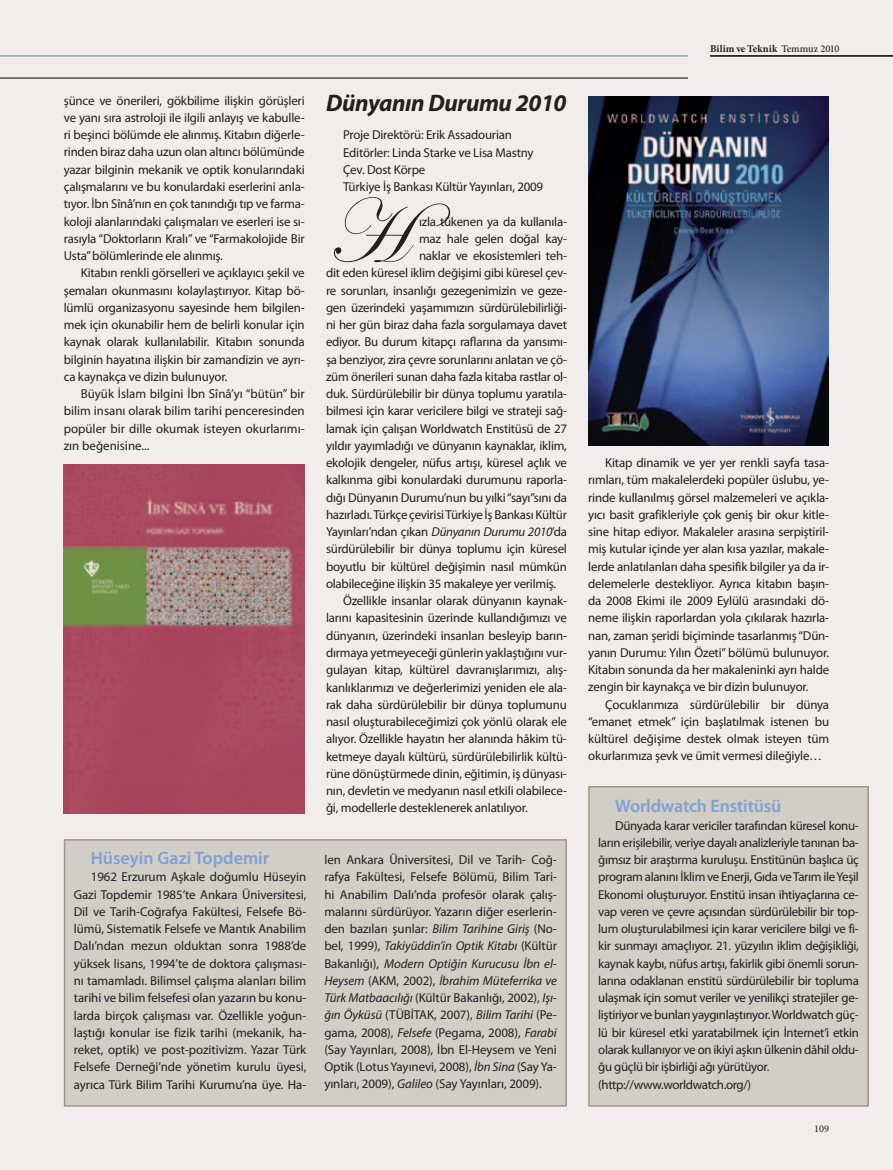
<style>
.page{position:relative;width:893px;height:1170px;background:#fff}
.page>*{position:absolute;margin:0;border:0;box-sizing:border-box;transform-origin:0 0}
.t1{font:90.9px "Edwardian Script ITC";color:#231f20}
.t2{font:italic 700 24px "Myriad Pro";letter-spacing:-.015em;color:#231f20}
.t3{font:600 18px "Myriad Pro";letter-spacing:-.01em;color:#80a0d3}
.t4{font:12.9px/17.2px "Myriad Pro";letter-spacing:-.02em;color:#231f20;text-align:justify}
.t5{font:700 10.35px "Minion Pro";letter-spacing:.005em;color:#231f20}
.t6{font:10.35px "Minion Pro";color:#231f20}
.s1{font-style:italic}
.s2{font-weight:500}
</style>
<div class="page">
<div style="left:0;top:0;width:893px;height:1169px;background:#f0edec"></div>
<div style="left:65px;top:839px;width:501px;height:266px;background:#d0cec6"></div>
<div style="left:64px;top:839px;width:503px;height:267px;border:2px solid #9f9689"></div>
<div style="left:589px;top:786px;width:279px;height:319px;background:#d0cec6"></div>
<div style="left:588px;top:786px;width:281px;height:320px;border:2px solid #9f9689"></div>
<img style="left:64px;top:465px;width:241px;height:348px">
<img style="left:588px;top:97px;width:240px;height:348px">
<hr style="left:0;top:78px;width:688px;height:1px;background:#000106">
<hr style="left:0;top:56px;width:688px;height:1px;background:#707e94">
<hr style="left:710px;top:56px;width:183px;height:1px;background:#000106">
<p class="t4" style="left:64px;top:92px;width:242px">şünce ve önerileri, gökbilime ilişkin görüşleri ve yanı sıra astroloji ile ilgili anlayış ve kabulle&shy;ri beşinci bölümde ele alınmış. Kitabın diğerle&shy;rinden biraz daha uzun olan altıncı bölümünde yazar bilginin mekanik ve optik konularındaki çalışmalarını ve bu konulardaki eserlerini anla&shy;tıyor. İbn Sînâ’nın en çok tanındığı tıp ve farma&shy;koloji alanlarındaki çalışmaları ve eserleri ise sı&shy;rasıyla “Doktorların Kralı” ve “Farmakolojide Bir Usta” bölümlerinde ele alınmış.</p>
<p class="t4" style="left:64px;top:264px;width:242px;text-indent:17px">Kitabın renkli görselleri ve açıklayıcı şekil ve şemaları okunmasını kolaylaştırıyor. Kitap bö&shy;lümlü organizasyonu sayesinde hem bilgilen&shy;mek için okunabilir hem de belirli konular için kaynak olarak kullanılabilir. Kitabın sonunda bilginin hayatına ilişkin bir zamandizin ve ayrı&shy;ca kaynakça ve dizin bulunuyor.</p>
<p class="t4" style="left:64px;top:385px;width:242px;text-indent:17px">Büyük İslam bilgini İbn Sînâ’yı “bütün” bir bilim insanı olarak bilim tarihi penceresinden popüler bir dille okumak isteyen okurlarımı&shy;zın beğenisine...</p>
<h3 class="t3" style="left:91px;top:846px;width:180px">Hüseyin Gazi Topdemir</h3>
<p class="t4" style="left:74px;top:868px;width:234px;text-indent:17px">1962 Erzurum Aşkale doğumlu Hüseyin Gazi Topdemir 1985’te Ankara Üniversitesi, Dil ve Tarih-Coğrafya Fakültesi, Felsefe Bö&shy;lümü, Sistematik Felsefe ve Mantık Anabilim Dalı’ndan mezun olduktan sonra 1988’de yüksek lisans, 1994’te de doktora çalışması&shy;nı tamamladı. Bilimsel çalışma alanları bilim tarihi ve bilim felsefesi olan yazarın bu konu&shy;larda birçok çalışması var. Özellikle yoğun&shy;laştığı konular ise fizik tarihi (mekanik, ha&shy;reket, optik) ve post-pozitivizm. Yazar Türk Felsefe Derneği’nde yönetim kurulu üyesi, ayrıca Türk Bilim Tarihi Kurumu’na üye. Ha-</p>
<h2 class="t2" style="left:326px;top:87px;width:242px">Dünyanın Durumu 2010</h2>
<p class="t4" style="left:343px;top:126px;width:202px;text-align:left">Proje Direktörü: Erik Assadourian Editörler: Linda Starke ve Lisa Mastny Çev. Dost Körpe<br>Türkiye İş Bankası Kültür Yayınları, 2009</p>
<h1 class="t1" style="left:326px;top:183px;width:126px">H</h1>
<p class="t4" style="left:419px;top:212px;width:149px">ızla tükenen ya da kullanıla-</p>
<p class="t4" style="left:419px;top:230px;width:149px">maz hale gelen doğal kay-</p>
<p class="t4" style="left:419px;top:247px;width:149px">naklar ve ekosistemleri teh-</p>
<p class="t4" style="left:326px;top:264px;width:242px">dit eden küresel iklim değişimi gibi küresel çev-</p>
<p class="t4" style="left:326px;top:281px;width:242px">re sorunları, insanlığı gezegenimizin ve geze-</p>
<p class="t4" style="left:326px;top:298px;width:242px">gen üzerindeki yaşamımızın sürdürülebilirliği-</p>
<p class="t4" style="left:326px;top:316px;width:242px">ni her gün biraz daha fazla sorgulamaya davet</p>
<p class="t4" style="left:326px;top:333px;width:242px">ediyor. Bu durum kitapçı raflarına da yansımı-</p>
<p class="t4" style="left:326px;top:350px;width:242px">şa benziyor, zira çevre sorunlarını anlatan ve çö-</p>
<p class="t4" style="left:326px;top:367px;width:242px">züm önerileri sunan daha fazla kitaba rastlar ol-</p>
<p class="t4" style="left:326px;top:385px;width:242px">duk. Sürdürülebilir bir dünya toplumu yaratıla-</p>
<p class="t4" style="left:326px;top:402px;width:242px">bilmesi için karar vericilere bilgi ve strateji sağ-</p>
<p class="t4" style="left:326px;top:419px;width:242px">lamak için çalışan Worldwatch Enstitüsü de 27</p>
<p class="t4" style="left:326px;top:436px;width:242px">yıldır yayımladığı ve dünyanın kaynaklar, iklim,</p>
<p class="t4" style="left:326px;top:454px;width:242px">ekolojik dengeler, nüfus artışı, küresel açlık ve</p>
<p class="t4" style="left:326px;top:471px;width:242px">kalkınma gibi konulardaki durumunu raporla-</p>
<p class="t4" style="left:326px;top:488px;width:242px">dığı Dünyanın Durumu’nun bu yılki “sayı”sını da</p>
<p class="t4" style="left:326px;top:505px;width:242px">hazırladı. Türkçe çevirisi Türkiye İş Bankası Kültür</p>
<p class="t4" style="left:326px;top:523px;width:242px">Yayınları’ndan çıkan <span class="s1">Dünyanın Durumu 2010</span>’da</p>
<p class="t4" style="left:326px;top:540px;width:242px">sürdürülebilir bir dünya toplumu için küresel</p>
<p class="t4" style="left:326px;top:557px;width:242px">boyutlu bir kültürel değişimin nasıl mümkün</p>
<p class="t4" style="left:326px;top:574px;width:232px">olabileceğine ilişkin 35 makaleye yer verilmiş.</p>
<p class="t4" style="left:343px;top:592px;width:225px">Özellikle insanlar olarak dünyanın kaynak-</p>
<p class="t4" style="left:326px;top:609px;width:242px">larını kapasitesinin üzerinde kullandığımızı ve</p>
<p class="t4" style="left:326px;top:626px;width:242px">dünyanın, üzerindeki insanları besleyip barın-</p>
<p class="t4" style="left:326px;top:643px;width:242px">dırmaya yetmeyeceği günlerin yaklaştığını vur-</p>
<p class="t4" style="left:326px;top:661px;width:242px">gulayan kitap, kültürel davranışlarımızı, alış-</p>
<p class="t4" style="left:326px;top:678px;width:242px">kanlıklarımızı ve değerlerimizi yeniden ele ala-</p>
<p class="t4" style="left:326px;top:695px;width:242px">rak daha sürdürülebilir bir dünya toplumunu</p>
<p class="t4" style="left:326px;top:712px;width:242px">nasıl oluşturabileceğimizi çok yönlü olarak ele</p>
<p class="t4" style="left:326px;top:730px;width:242px">alıyor. Özellikle hayatın her alanında hâkim tü-</p>
<p class="t4" style="left:326px;top:747px;width:242px">ketmeye dayalı kültürü, sürdürülebilirlik kültü-</p>
<p class="t4" style="left:326px;top:764px;width:242px">rüne dönüştürmede dinin, eğitimin, iş dünyası-</p>
<p class="t4" style="left:326px;top:781px;width:242px">nın, devletin ve medyanın nasıl etkili olabilece-</p>
<p class="t4" style="left:326px;top:799px;width:203px">ği, modellerle desteklenerek anlatılıyor.</p>
<p class="t4" style="left:324px;top:850px;width:234px">len Ankara Üniversitesi, Dil ve Tarih- Coğ&shy;rafya Fakültesi, Felsefe Bölümü, Bilim Tari&shy;hi Anabilim Dalı’nda profesör olarak çalış&shy;malarını sürdürüyor. Yazarın diğer eserlerin&shy;den bazıları şunlar: <span class="s1">Bilim Tarihine Giriş</span> (No&shy;bel, 1999), <span class="s1">Takiyüddin’in Optik Kitabı</span> (Kültür Bakanlığı), <span class="s1">Modern Optiğin Kurucusu İbn el-Heysem</span> (AKM, 2002), <span class="s1">İbrahim Müteferrika ve Türk Matbaacılığı</span> (Kültür Bakanlığı, 2002), <span class="s1">Işı&shy;ğın Öyküsü</span> (TÜBİTAK, 2007), <span class="s1">Bilim Tarihi</span> (Pe&shy;gama, 2008), <span class="s1">Felsefe</span> (Pegama, 2008), <span class="s1">Farabi </span>(Say Yayınları, 2008), İbn El-Heysem ve Yeni Optik (Lotus Yayınevi, 2008), <span class="s1">İbn Sina</span> (Say Ya&shy;yınları, 2009), <span class="s1">Galileo</span> (Say Yayınları, 2009).</p>
<p class="t5" style="left:710px;top:41px;width:131px">Bilim ve Teknik <span class="s2">Temmuz 2010</span></p>
<p class="t4" style="left:588px;top:454px;width:242px;text-indent:17px">Kitap dinamik ve yer yer renkli sayfa tasa&shy;rımları, tüm makalelerdeki popüler üslubu, ye&shy;rinde kullanılmış görsel malzemeleri ve açıkla&shy;yıcı basit grafikleriyle çok geniş bir okur kitle&shy;sine hitap ediyor. Makaleler arasına serpiştiril&shy;miş kutular içinde yer alan kısa yazılar, makale&shy;lerde anlatılanları daha spesifik bilgiler ya da ir&shy;delemelerle destekliyor. Ayrıca kitabın başın&shy;da 2008 Ekimi ile 2009 Eylülü arasındaki dö&shy;neme ilişkin raporlardan yola çıkılarak hazırla&shy;nan, zaman şeridi biçiminde tasarlanmış “Dün&shy;yanın Durumu: Yılın Özeti” bölümü bulunuyor.<br>Kitabın sonunda da her makaleninki ayrı halde zengin bir kaynakça ve bir dizin bulunuyor.</p>
<p class="t4" style="left:588px;top:695px;width:242px;text-indent:17px">Çocuklarımıza sürdürülebilir bir dünya “emanet etmek” için başlatılmak istenen bu kültürel değişime destek olmak isteyen tüm okurlarımıza şevk ve ümit vermesi dileğiyle…</p>
<h3 class="t3" style="left:615px;top:794px;width:168px">Worldwatch Enstitüsü</h3>
<p class="t4" style="left:598px;top:816px;width:262px;text-align:left;text-indent:17px">Dünyada karar vericiler tarafından küresel konu&shy;ların erişilebilir, veriye dayalı analizleriyle tanınan ba&shy;ğımsız bir araştırma kuruluşu. Enstitünün başlıca üç program alanını İklim ve Enerji, Gıda ve Tarım ile Yeşil Ekonomi oluşturuyor. Enstitü insan ihtiyaçlarına ce&shy;vap veren ve çevre açısından sürdürülebilir bir top&shy;lum oluşturulabilmesi için karar vericilere bilgi ve fi&shy;kir sunmayı amaçlıyor. 21. yüzyılın iklim değişikliği, kaynak kaybı, nüfus artışı, fakirlik gibi önemli sorun&shy;larına odaklanan enstitü sürdürülebilir bir topluma ulaşmak için somut veriler ve yenilikçi stratejiler ge&shy;liştiriyor ve bunları yaygınlaştırıyor. Worldwatch güç&shy;lü bir küresel etki yaratabilmek için İnternet’i etkin olarak kullanıyor ve on ikiyi aşkın ülkenin dâhil oldu&shy;ğu güçlü bir işbirliği ağı yürütüyor. (http://www.worldwatch.org/)</p>
<p class="t6" style="left:814px;top:1121px;width:16px">109</p>
</div>
